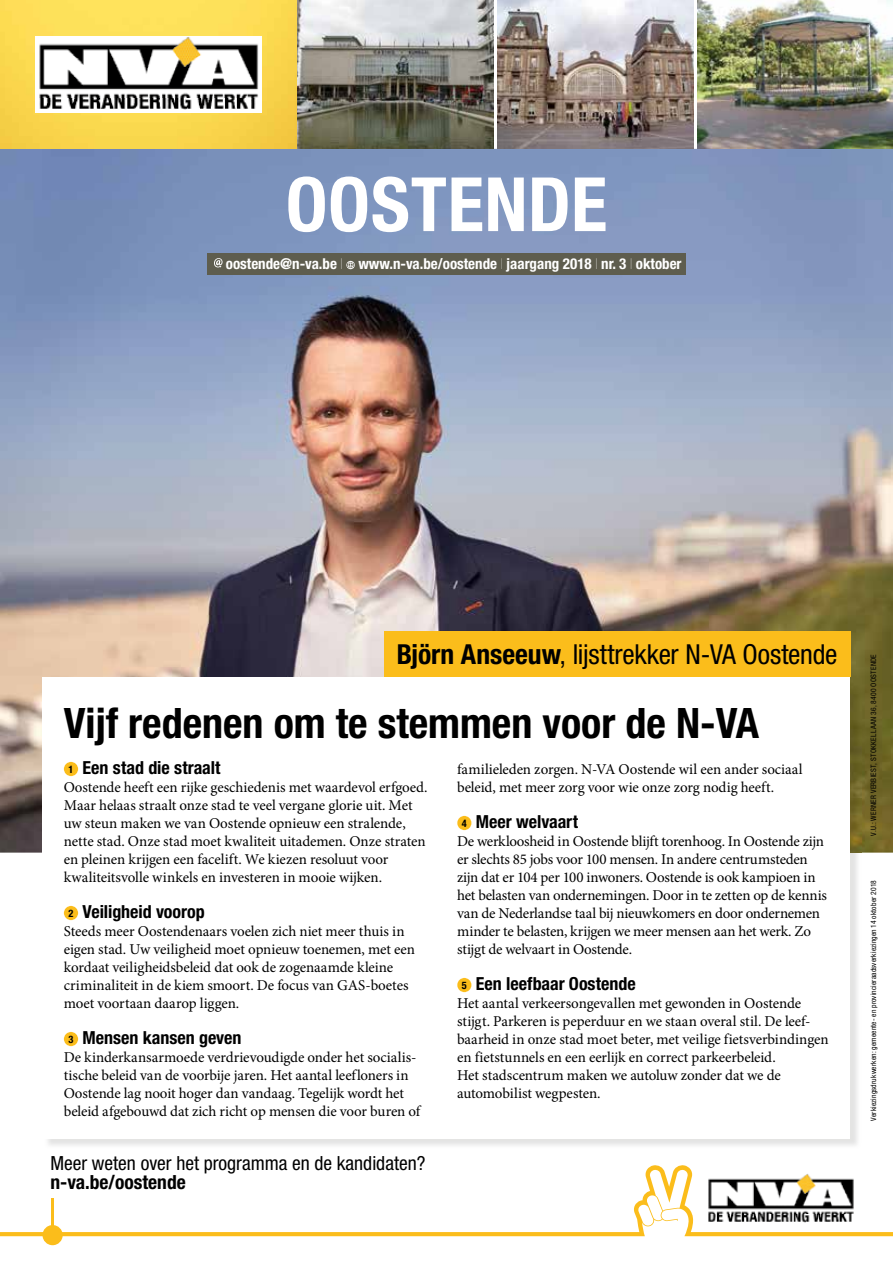
<style>
.page{position:relative;width:893px;height:1263px;background:#fff}
.page>*{position:absolute;margin:0;border:0;box-sizing:border-box;transform-origin:0 0}
.t1{font:700 condensed 75px "Helvetica Neue LT Std";letter-spacing:.01em;color:#fff}
.t2{font:700 condensed 42px "Helvetica Neue LT Std";color:#000}
.t3{font:condensed 27.6px "Helvetica Neue LT Std";letter-spacing:-.01em;color:#000}
.t4{font:condensed 19.5px "Helvetica Neue LT Std";color:#000}
.t5{font:700 condensed 19.5px "Helvetica Neue LT Std";color:#000}
.t6{font:700 condensed 18px "Helvetica Neue LT Std";color:#000}
.t7{font:15px/18px "Minion Pro";letter-spacing:-.01em;color:#000}
.t8{font:700 condensed 15px "Helvetica Neue LT Std";color:#fff}
.t9{font:condensed 7.5px "Helvetica Neue LT Std";letter-spacing:.02em;color:#000}
.s1{font-weight:200}
.s2{font-weight:700}
.s3{font-size:10.35px}
</style>
<div class="page">
<img style="left:0;top:149px;width:893px;height:704px">
<img style="left:0;top:0;width:298px;height:149px">
<img style="left:36px;top:37px;width:226px;height:75px">
<svg style="left:0;top:1165px;width:893px;height:71px"></svg>
<img style="left:706px;top:1174px;width:150px;height:50px">
<div style="left:208px;top:253px;width:478px;height:21px;background:#5e5d4e"></div>
<svg style="left:214px;top:258px;width:9px;height:10px"></svg>
<svg style="left:346px;top:261px;width:9px;height:8px"></svg>
<div style="left:43px;top:1225px;width:20px;height:20px;background:#fbbd1b;border-radius:50%"></div>
<hr style="left:51px;top:1198px;width:2px;height:37px;background:#fbbd1b">
<svg style="left:298px;top:0;width:195px;height:149px;background:#8a8a82"></svg>
<img style="left:497px;top:0;width:196px;height:149px">
<img style="left:697px;top:0;width:196px;height:149px">
<div style="left:384px;top:631px;width:466px;height:46px;background:#fbbd1b"></div>
<img style="left:48px;top:678px;width:813px;height:468px">
<div style="left:43px;top:677px;width:807px;height:461px;background:#fff"></div>
<svg style="left:64px;top:762px;width:14px;height:14px"></svg>
<svg style="left:64px;top:906px;width:14px;height:14px"></svg>
<svg style="left:64px;top:1032px;width:14px;height:14px"></svg>
<svg style="left:457px;top:816px;width:15px;height:14px"></svg>
<svg style="left:457px;top:978px;width:15px;height:14px"></svg>
<h1 class="t1" style="left:286px;top:159px;width:323px">OOSTENDE</h1>
<p class="t8" style="left:226px;top:255px;width:457px">oostende@n-va.be <span class="s1">I</span> www.n-va.be/oostende <span class="s1">I</span> jaargang 2018 <span class="s1">I</span> nr. 3 <span class="s1">I</span> oktober</p>
<h3 class="t3" style="left:397px;top:638px;width:442px"><span class="s2">Björn Anseeuw</span>, lijsttrekker N-VA Oostende</h3>
<h2 class="t2" style="left:64px;top:698px;width:697px">Vijf redenen om te stemmen voor de N-VA</h2>
<p class="t6" style="left:69px;top:757px;width:153px"><span class="s3">1</span> Een stad die straalt</p>
<p class="t7" style="left:64px;top:778px;width:365px">Oostende heeft een rijke geschiedenis met waardevol erfgoed.<br>Maar helaas straalt onze stad te veel vergane glorie uit. Met uw steun maken we van Oostende opnieuw een stralende, nette stad. Onze stad moet kwaliteit uitademen. Onze straten en pleinen krijgen een facelift. We kiezen resoluut voor kwaliteitsvolle winkels en investeren in mooie wijken.</p>
<p class="t6" style="left:69px;top:901px;width:138px"><span class="s3">2</span> Veiligheid voorop</p>
<p class="t7" style="left:64px;top:922px;width:353px">Steeds meer Oostendenaars voelen zich niet meer thuis in eigen stad. Uw veiligheid moet opnieuw toenemen, met een kordaat veiligheidsbeleid dat ook de zogenaamde kleine criminaliteit in de kiem smoort. De focus van GAS-boetes moet voortaan daarop liggen.</p>
<p class="t6" style="left:69px;top:1027px;width:174px"><span class="s3">3</span> Mensen kansen geven</p>
<p class="t7" style="left:64px;top:1048px;width:358px">De kinderkansarmoede verdrievoudigde onder het socialis&shy;tische beleid van de voorbije jaren. Het aantal leefloners in Oostende lag nooit hoger dan vandaag. Tegelijk wordt het beleid afgebouwd dat zich richt op mensen die voor buren of</p>
<p class="t7" style="left:457px;top:760px;width:347px">familieleden zorgen. N-VA Oostende wil een ander sociaal beleid, met meer zorg voor wie onze zorg nodig heeft.</p>
<p class="t6" style="left:462px;top:811px;width:118px"><span class="s3">4</span> Meer welvaart</p>
<p class="t7" style="left:457px;top:832px;width:371px">De werkloosheid in Oostende blijft torenhoog. In Oostende zijn er slechts 85 jobs voor 100 mensen. In andere centrumsteden zijn dat er 104 per 100 inwoners. Oostende is ook kampioen in het belasten van ondernemingen. Door in te zetten op de kennis van de Nederlandse taal bij nieuwkomers en door ondernemen minder te belasten, krijgen we meer mensen aan het werk. Zo stijgt de welvaart in Oostende.</p>
<p class="t6" style="left:462px;top:973px;width:175px"><span class="s3">5</span> Een leefbaar Oostende</p>
<p class="t7" style="left:457px;top:994px;width:373px">Het aantal verkeersongevallen met gewonden in Oostende stijgt. Parkeren is peperduur en we staan overal stil. De leef&shy;baarheid in onze stad moet beter, met veilige fietsverbindingen en fietstunnels en een eerlijk en correct parkeerbeleid.<br>Het stadscentrum maken we autoluw zonder dat we de automobilist wegpesten.</p>
<h3 class="t4" style="left:50px;top:1151px;width:377px">Meer weten over het programma en de kandidaten?</h3>
<h3 class="t5" style="left:50px;top:1170px;width:137px">n-va.be/oostende</h3>
<p class="t9" style="left:869px;top:835px;width:183px;rotate:-90deg">V.U.: WERNER VERBIEST, STOKKELLAAN 36, 8400 OOSTENDE</p>
<p class="t9" style="left:869px;top:1120px;width:242px;rotate:-90deg">Verkiezingsdrukwerken: gemeente- en provincieraadsverkiezingen 14 oktober 2018</p>
</div>
